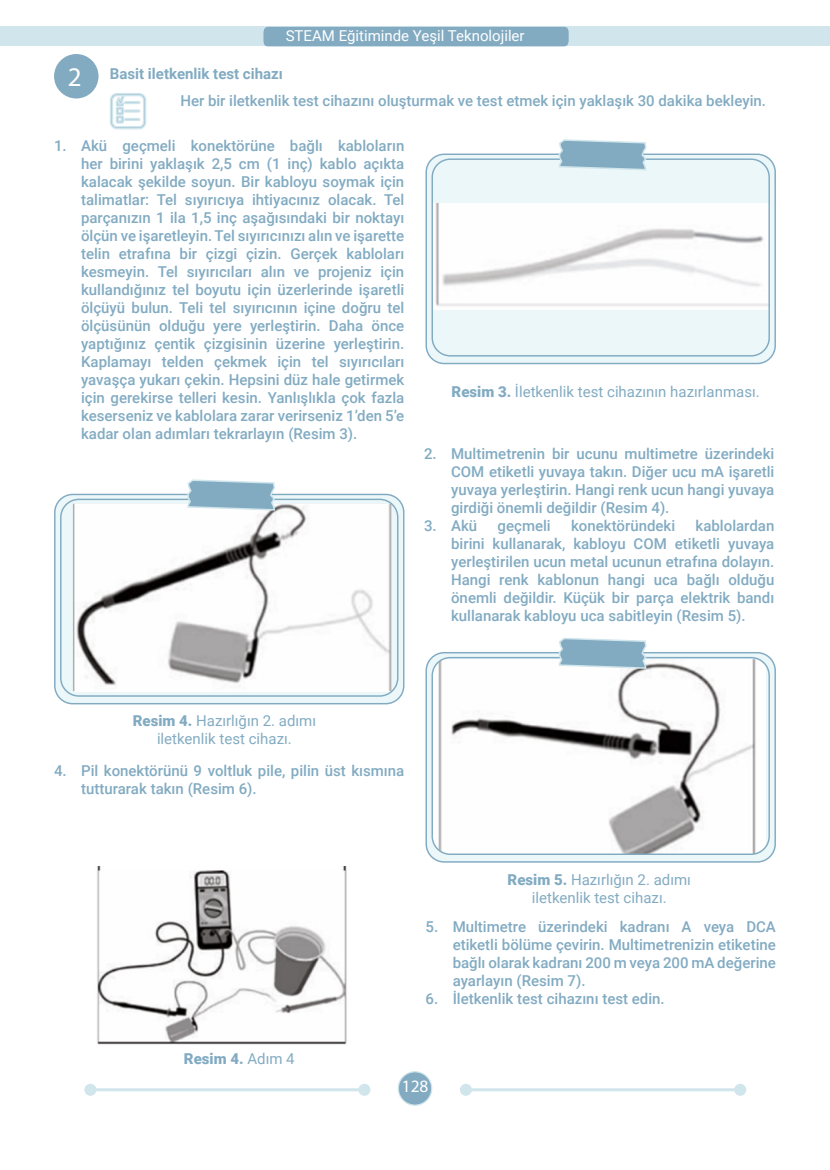
<style>
.page{position:relative;width:830px;height:1170px;background:#fff}
.page>*{position:absolute;margin:0;border:0;box-sizing:border-box;transform-origin:0 0}
.t1{font:27px "Myriad Pro";color:#fff}
.t2{font:17.4px "Myriad Pro";color:#fff}
.t3{font:500 15px/18px "Roboto";color:#82abc2;text-align:justify}
.t4{font:15px "Roboto";color:#82abc2}
.t5{font:15px "Roboto";color:#fff}
.t6{font:700 15px "Roboto";color:#82abc2}
.t7{font:900 15px "Roboto";color:#82abc2}
.s1{font-weight:900}
.s2{font-weight:400}
</style>
<div class="page">
<div style="left:398px;top:1071px;width:33px;height:33px;background:#82abc2;border-radius:50%"></div>
<div style="left:397px;top:1071px;width:35px;height:34px;border:1px solid #d0e5ec;border-radius:50%"></div>
<div style="left:0;top:27px;width:829px;height:19px;background:#d0e5ec"></div>
<svg style="left:263px;top:26px;width:305px;height:21px;background:#88afc5"></svg>
<hr style="left:465px;top:1088px;width:274px;height:3px;background:#d0e5ec">
<div style="left:459px;top:1083px;width:12px;height:12px;background:#d0e5ec;border-radius:50%"></div>
<div style="left:733px;top:1083px;width:12px;height:12px;background:#d0e5ec;border-radius:50%"></div>
<hr style="left:90px;top:1088px;width:274px;height:3px;background:#d0e5ec">
<div style="left:84px;top:1083px;width:12px;height:12px;background:#d0e5ec;border-radius:50%"></div>
<div style="left:358px;top:1083px;width:12px;height:12px;background:#d0e5ec;border-radius:50%"></div>
<div style="left:426px;top:154px;width:348px;height:209px;background:#ebf7f9;border-radius:18px"></div>
<div style="left:425px;top:153px;width:350px;height:211px;border:1px solid #82abc2;border-radius:18px"></div>
<img style="left:433px;top:204px;width:334px;height:106px">
<div style="left:431px;top:158px;width:338px;height:198px;border:1px solid #82abc2;border-radius:18px"></div>
<svg style="left:557px;top:139px;width:90px;height:32px"></svg>
<svg style="left:426px;top:652px;width:348px;height:209px;background:#dfeef2"></svg>
<div style="left:425px;top:652px;width:350px;height:210px;border:1px solid #82abc2;border-radius:18px"></div>
<img style="left:433px;top:659px;width:332px;height:195px">
<div style="left:431px;top:657px;width:338px;height:197px;border:1px solid #82abc2;border-radius:18px"></div>
<svg style="left:557px;top:637px;width:90px;height:32px;background:#9ebecf"></svg>
<svg style="left:55px;top:494px;width:348px;height:209px;background:#e0eff3"></svg>
<div style="left:54px;top:493px;width:350px;height:211px;border:1px solid #82abc2;border-radius:18px"></div>
<div style="left:61px;top:499px;width:336px;height:197px;background:#ebf7f9;border-radius:18px"></div>
<img style="left:73px;top:503px;width:318px;height:189px">
<div style="left:60px;top:498px;width:338px;height:198px;border:1px solid #82abc2;border-radius:18px"></div>
<svg style="left:186px;top:479px;width:90px;height:32px;background:#9dbecf"></svg>
<div style="left:54px;top:54px;width:44px;height:44px;background:#82abc2;border-radius:50%"></div>
<svg style="left:110px;top:93px;width:37px;height:37px"></svg>
<img style="left:97px;top:866px;width:250px;height:179px">
<p class="t1" style="left:68px;top:60px;width:15px">2</p>
<p class="t5" style="left:285px;top:25px;width:240px">STEAM Eğitiminde Yeşil Teknolojiler</p>
<p class="t6" style="left:110px;top:63px;width:174px">Basit iletkenlik test cihazı</p>
<p class="t3" style="left:180px;top:91px;width:587px">Her bir iletkenlik test cihazını oluşturmak ve test etmek için yaklaşık 30 dakika bekleyin.</p>
<p class="t3" style="left:81px;top:136px;width:324px;text-indent:-27px">1. Akü geçmeli konektörüne bağlı kabloların her birini yaklaşık 2,5 cm (1 inç) kablo açıkta kalacak şekilde soyun. Bir kabloyu soymak için talimatlar: Tel sıyırıcıya ihtiyacınız olacak. Tel parçanızın 1 ila 1,5 inç aşağısındaki bir noktayı ölçün ve işaretleyin. Tel sıyırıcınızı alın ve işarette telin etrafına bir çizgi çizin. Gerçek kabloları kesmeyin. Tel sıyırıcıları alın ve projeniz için kullandığınız tel boyutu için üzerlerinde işaretli ölçüyü bulun. Teli tel sıyırıcının içine doğru tel ölçüsünün olduğu yere yerleştirin. Daha önce yaptığınız çentik çizgisinin üzerine yerleştirin.<br>Kaplamayı telden çekmek için tel sıyırıcıları yavaşça yukarı çekin. Hepsini düz hale getirmek için gerekirse telleri kesin. Yanlışlıkla çok fazla keserseniz ve kablolara zarar verirseniz 1’den 5’e kadar olan adımları tekrarlayın (Resim 3).</p>
<p class="t4" style="left:451px;top:381px;width:309px"><span class="s1">Resim 3.</span> İletkenlik test cihazının hazırlanması.</p>
<p class="t3" style="left:451px;top:443px;width:324px;text-indent:-27px">2. Multimetrenin bir ucunu multimetre üzerindeki COM etiketli yuvaya takın. Diğer ucu mA işaretli yuvaya yerleştirin. Hangi renk ucun hangi yuvaya girdiği önemli değildir (Resim 4).</p>
<p class="t3" style="left:424px;top:515px;width:55px">3. Akü</p>
<p class="t3" style="left:497px;top:515px;width:55px">geçmeli</p>
<p class="t3" style="left:571px;top:515px;width:106px">konektöründeki</p>
<p class="t3" style="left:451px;top:515px;width:324px;text-indent:244px">kablolardan birini kullanarak, kabloyu COM etiketli yuvaya yerleştirilen ucun metal ucunun etrafına dolayın.<br>Hangi renk kablonun hangi uca bağlı olduğu önemli değildir. Küçük bir parça elektrik bandı kullanarak kabloyu uca sabitleyin (Resim 5).</p>
<p class="t4" style="left:133px;top:710px;width:185px"><span class="s1">Resim 4.</span> Hazırlığın 2. adımı</p>
<p class="t4" style="left:157px;top:728px;width:136px">iletkenlik test cihazı.</p>
<p class="t3" style="left:81px;top:761px;width:324px;text-indent:-27px">4. Pil konektörünü 9 voltluk pile, pilin üst kısmına tutturarak takın (Resim 6).</p>
<p class="t7" style="left:184px;top:1048px;width:112px">Resim 4. <span class="s2">Adım 4</span></p>
<p class="t4" style="left:507px;top:869px;width:185px"><span class="s1">Resim 5.</span> Hazırlığın 2. adımı</p>
<p class="t4" style="left:531px;top:887px;width:136px">iletkenlik test cihazı.</p>
<p class="t3" style="left:452px;top:917px;width:324px;text-indent:-27px">5. Multimetre üzerindeki kadranı A veya DCA etiketli bölüme çevirin. Multimetrenizin etiketine bağlı olarak kadranı 200 m veya 200 mA değerine ayarlayın (Resim 7).</p>
<p class="t3" style="left:425px;top:989px;width:240px">6. İletkenlik test cihazını test edin.</p>
<p class="t2" style="left:401px;top:1074px;width:28px">128</p>
</div>
